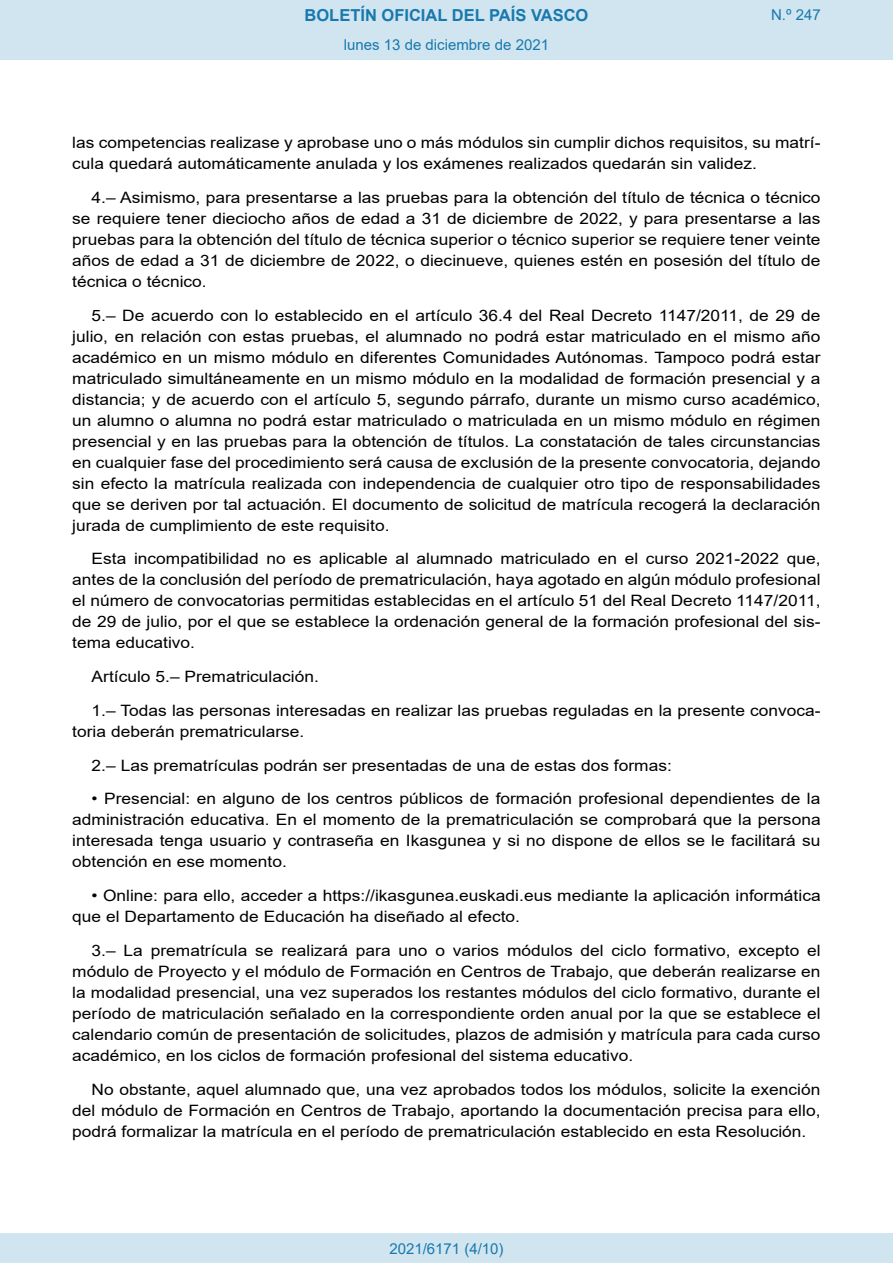
<style>
.page{position:relative;width:893px;height:1263px;background:#fff}
.page>*{position:absolute;margin:0;border:0;box-sizing:border-box;transform-origin:0 0}
.t1{font:700 16.5px "Arial";color:#1879ad}
.BOPVDetalle{font:15.6px/21px "Arial";color:#000;text-align:justify;scale:1.11 1}
.Paginacion_Centro{font:15px "Arial";color:#1879ad}
</style>
<div class="page">
<div style="left:0;top:0;width:893px;height:60px;background:#d0e5f0"></div>
<div style="left:0;top:1233px;width:893px;height:30px;background:#d0e5f0"></div>
<p class="t1" style="left:305px;top:3px;width:285px">BOLETÍN OFICIAL DEL PAÍS VASCO</p>
<p class="Paginacion_Centro" style="left:344px;top:35px;width:207px">lunes 13 de diciembre de 2021</p>
<p class="Paginacion_Centro" style="left:771px;top:5px;width:51px">N.º 247</p>
<p class="BOPVDetalle" style="left:72px;top:132px;width:676px">las competencias realizase y aprobase uno o más módulos sin cumplir dichos requisitos, su matrí&shy;cula quedará automáticamente anulada y los exámenes realizados quedarán sin validez.</p>
<p class="BOPVDetalle" style="left:72px;top:187px;width:676px;text-indent:19px">4.– Asimismo, para presentarse a las pruebas para la obtención del título de técnica o técnico se requiere tener dieciocho años de edad a 31 de diciembre de 2022, y para presentarse a las pruebas para la obtención del título de técnica superior o técnico superior se requiere tener veinte años de edad a 31 de diciembre de 2022, o diecinueve, quienes estén en posesión del título de técnica o técnico.</p>
<p class="BOPVDetalle" style="left:72px;top:305px;width:676px;text-indent:19px">5.– De acuerdo con lo establecido en el artículo 36.4 del Real Decreto 1147/2011, de 29 de julio, en relación con estas pruebas, el alumnado no podrá estar matriculado en el mismo año académico en un mismo módulo en diferentes Comunidades Autónomas. Tampoco podrá estar matriculado simultáneamente en un mismo módulo en la modalidad de formación presencial y a distancia; y de acuerdo con el artículo 5, segundo párrafo, durante un mismo curso académico, un alumno o alumna no podrá estar matriculado o matriculada en un mismo módulo en régimen presencial y en las pruebas para la obtención de títulos. La constatación de tales circunstancias en cualquier fase del procedimiento será causa de exclusión de la presente convocatoria, dejando sin efecto la matrícula realizada con independencia de cualquier otro tipo de responsabilidades que se deriven por tal actuación. El documento de solicitud de matrícula recogerá la declaración jurada de cumplimiento de este requisito.</p>
<p class="BOPVDetalle" style="left:72px;top:548px;width:676px;text-indent:19px">Esta incompatibilidad no es aplicable al alumnado matriculado en el curso 2021-2022 que, antes de la conclusión del período de prematriculación, haya agotado en algún módulo profesional el número de convocatorias permitidas establecidas en el artículo 51 del Real Decreto 1147/2011, de 29 de julio, por el que se establece la ordenación general de la formación profesional del sis&shy;tema educativo.</p>
<p class="BOPVDetalle" style="left:92px;top:666px;width:206px">Artículo 5.– Prematriculación.</p>
<p class="BOPVDetalle" style="left:72px;top:700px;width:676px;text-indent:19px">1.– Todas las personas interesadas en realizar las pruebas reguladas en la presente convoca&shy;toria deberán prematricularse.</p>
<p class="BOPVDetalle" style="left:92px;top:755px;width:524px">2.– Las prematrículas podrán ser presentadas de una de estas dos formas:</p>
<p class="BOPVDetalle" style="left:72px;top:788px;width:676px;text-indent:19px">• Presencial: en alguno de los centros públicos de formación profesional dependientes de la administración educativa. En el momento de la prematriculación se comprobará que la persona interesada tenga usuario y contraseña en Ikasgunea y si no dispone de ellos se le facilitará su obtención en ese momento.</p>
<p class="BOPVDetalle" style="left:72px;top:885px;width:676px;text-indent:19px">• Online: para ello, acceder a https://ikasgunea.euskadi.eus mediante la aplicación informática que el Departamento de Educación ha diseñado al efecto.</p>
<p class="BOPVDetalle" style="left:72px;top:940px;width:676px;text-indent:19px">3.– La prematrícula se realizará para uno o varios módulos del ciclo formativo, excepto el módulo de Proyecto y el módulo de Formación en Centros de Trabajo, que deberán realizarse en la modalidad presencial, una vez superados los restantes módulos del ciclo formativo, durante el período de matriculación señalado en la correspondiente orden anual por la que se establece el calendario común de presentación de solicitudes, plazos de admisión y matrícula para cada curso académico, en los ciclos de formación profesional del sistema educativo.</p>
<p class="BOPVDetalle" style="left:72px;top:1079px;width:676px;text-indent:19px">No obstante, aquel alumnado que, una vez aprobados todos los módulos, solicite la exención del módulo de Formación en Centros de Trabajo, aportando la documentación precisa para ello, podrá formalizar la matrícula en el período de prematriculación establecido en esta Resolución.</p>
<p class="Paginacion_Centro" style="left:389px;top:1238px;width:116px">2021/6171 (4/10)</p>
</div>
